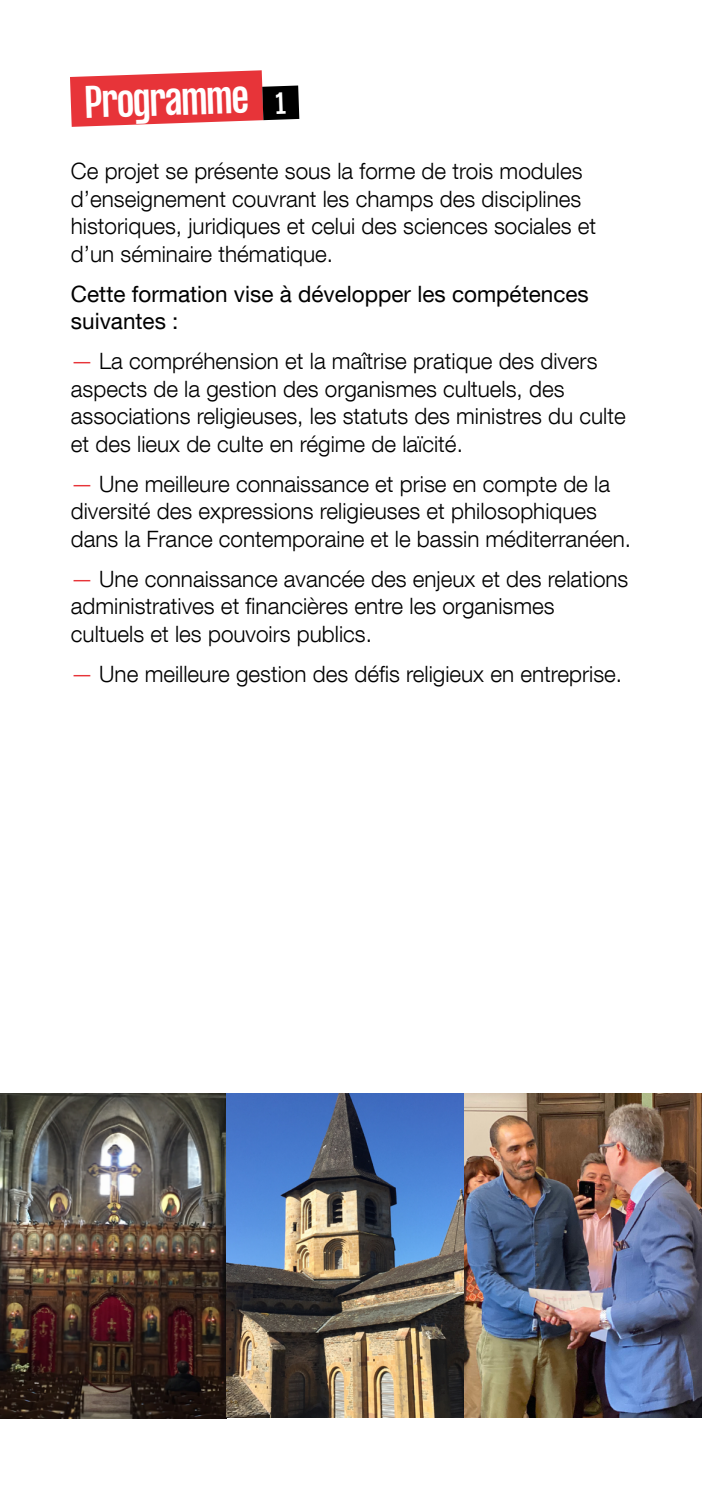
<style>
.page{position:relative;width:702px;height:1489px;background:#fff}
.page>*{position:absolute;margin:0;border:0;box-sizing:border-box;transform-origin:0 0}
.t1{font:600 condensed 40px "PP Formula";color:#fff}
.t2{font:300 22.5px/27.5px "Helvetica Neue LT Com";color:#000}
.t3{font:22.5px/27.5px "Helvetica Neue LT Com";color:#000}
.s1{color:#e73439}
</style>
<div class="page">
<img style="left:0;top:1093px;width:702px;height:324px">
<svg style="left:70px;top:70px;width:229px;height:57px"></svg>
<h1 class="t1" style="left:84px;top:78px;width:165px;rotate:-2deg">Programme</h1>
<p class="t2" style="left:71px;top:157px;width:527px">Ce projet se présente sous la forme de trois modules d’enseignement couvrant les champs des disciplines historiques, juridiques et celui des sciences sociales et d’un séminaire thématique.</p>
<p class="t3" style="left:71px;top:279px;width:519px">Cette formation vise à développer les compétences suivantes :</p>
<p class="t2" style="left:71px;top:347px;width:556px"><span class="s1">—</span> La compréhension et la maîtrise pratique des divers aspects de la gestion des organismes cultuels, des associations religieuses, les statuts des ministres du culte et des lieux de culte en régime de laïcité.</p>
<p class="t2" style="left:71px;top:469px;width:561px"><span class="s1">—</span> Une meilleure connaissance et prise en compte de la diversité des expressions religieuses et philosophiques dans la France contemporaine et le bassin méditerranéen.</p>
<p class="t2" style="left:71px;top:564px;width:559px"><span class="s1">—</span> Une connaissance avancée des enjeux et des relations administratives et financières entre les organismes cultuels et les pouvoirs publics.</p>
<p class="t2" style="left:71px;top:659px;width:552px"><span class="s1">—</span> Une meilleure gestion des défis religieux en entreprise.</p>
</div>
